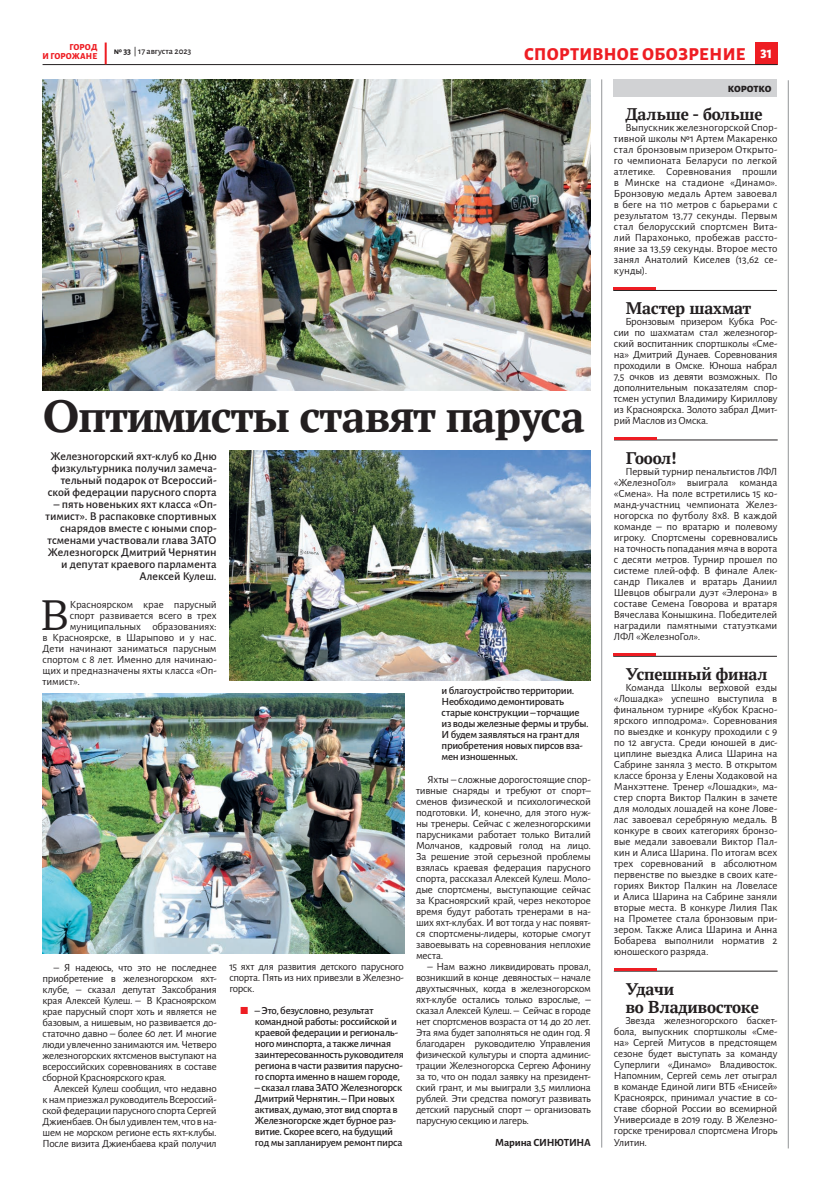
<style>
.page{position:relative;width:820px;height:1191px;background:#fff}
.page>*{position:absolute;margin:0;border:0;box-sizing:border-box;transform-origin:0 0}
.t1{font:700 48px "PT Astra Serif";letter-spacing:-.03em;color:#231f20}
.t2{font:44.2px "PT Astra Serif";color:#231f20}
.t3{font:700 18px/18px "PT Astra Serif";letter-spacing:-.01em;color:#231f20}
.t4{font:800 18px "Alegreya Sans";letter-spacing:.02em;color:#ee1d23}
.t5{font:800 14px "Alegreya Sans";color:#fff}
.t6{font:500 12px/12px "Alegreya Sans";letter-spacing:-.005em;color:#231f20;text-align:right}
.t7{font:800 12px "Alegreya Sans";letter-spacing:-.015em;color:#231f20}
.t8{font:11px/11px "Alegreya Sans";letter-spacing:-.02em;color:#231f20;text-align:justify}
.t9{font:500 11px/11px "Alegreya Sans";letter-spacing:-.03em;color:#231f20}
.t10{font:700 11px "Alegreya Sans";letter-spacing:-.015em;color:#231f20}
.t11{font:500 9px "Alegreya Sans";color:#231f20}
.t12{font:800 9px "Alegreya Sans";letter-spacing:.015em;color:#ee1d23}
.s1{font-weight:700}
.s2{color:#ee1d23}
</style>
<div class="page">
<div style="left:755px;top:43px;width:22px;height:22px;background:#ee1d23"></div>
<hr style="left:43px;top:64px;width:734px;height:1px;background:#231f20">
<hr style="left:105px;top:43px;width:2px;height:21px;background:#ee1d23">
<hr style="left:601px;top:79px;width:1px;height:1068px;background:#939598">
<div style="left:613px;top:80px;width:163px;height:17px;background:#d1d2d4"></div>
<hr style="left:787px;top:80px;width:1px;height:1068px;background:#939598">
<hr style="left:613px;top:656px;width:163px;height:1px;background:#231f20">
<hr style="left:613px;top:653px;width:42px;height:3px;background:#ee1d23">
<hr style="left:613px;top:290px;width:163px;height:1px;background:#231f20">
<hr style="left:613px;top:287px;width:42px;height:3px;background:#ee1d23">
<hr style="left:613px;top:440px;width:164px;height:1px;background:#231f20">
<hr style="left:613px;top:437px;width:43px;height:3px;background:#ee1d23">
<hr style="left:613px;top:971px;width:164px;height:1px;background:#231f20">
<hr style="left:613px;top:968px;width:43px;height:3px;background:#ee1d23">
<img style="left:229px;top:450px;width:361px;height:230px">
<img style="left:42px;top:79px;width:548px;height:311px">
<img style="left:42px;top:693px;width:362px;height:260px">
<p class="t12" style="left:69px;top:40px;width:30px">ГОРОД</p>
<p class="t11" style="left:114px;top:45px;width:79px"><span class="s1">№ 33</span> | 17 августа 2023</p>
<p class="t12" style="left:43px;top:49px;width:56px">И ГОРОЖАНЕ</p>
<h3 class="t4" style="left:524px;top:41px;width:223px">СПОРТИВНОЕ ОБОЗРЕНИЕ</h3>
<p class="t5" style="left:760px;top:43px;width:13px">31</p>
<h1 class="t1" style="left:43px;top:386px;width:543px">Оптимисты ставят паруса</h1>
<p class="t6" style="left:48px;top:449px;width:170px">Железногорский яхт-клуб ко Дню физкультурника получил замеча&shy;тельный подарок от Всероссий&shy;ской федерации парусного спорта</p>
<p class="t6" style="left:45px;top:497px;width:173px">– пять новеньких яхт класса «Оп&shy;тимист». В распаковке спортивных снарядов вместе с юными спор&shy;тсменами участвовали глава ЗАТО<br>Железногорск Дмитрий Чернятин и депутат краевого парламента<br>Алексей Кулеш.</p>
<h2 class="t2" style="left:40px;top:588px;width:31px">В</h2>
<p class="t8" style="left:70px;top:598px;width:148px">Красноярском крае парусный</p>
<p class="t8" style="left:70px;top:609px;width:148px">спорт развивается всего в трех</p>
<p class="t8" style="left:70px;top:620px;width:148px">муниципальных образованиях:</p>
<p class="t8" style="left:43px;top:631px;width:176px">в Красноярске, в Шарыпово и у нас.</p>
<p class="t8" style="left:43px;top:642px;width:175px">Дети начинают заниматься парусным</p>
<p class="t8" style="left:43px;top:653px;width:175px">спортом с 8 лет. Именно для начинаю-</p>
<p class="t8" style="left:43px;top:664px;width:175px">щих и предназначены яхты класса «Оп-</p>
<p class="t8" style="left:43px;top:675px;width:39px">тимист».</p>
<p class="t8" style="left:43px;top:961px;width:176px;text-indent:11px">– Я надеюсь, что это не последнее приобретение в железногорском яхт&shy;клубе, – сказал депутат Заксобрания края Алексей Кулеш. – В Красноярском крае парусный спорт хоть и является не базовым, а нишевым, но развивается до&shy;статочно давно – более 60 лет. И многие люди увлеченно занимаются им. Четверо железногорских яхтсменов выступают на всероссийских соревнованиях в составе сборной Красноярского края.</p>
<p class="t8" style="left:43px;top:1082px;width:176px;text-indent:11px">Алексей Кулеш сообщил, что недавно к нам приезжал руководитель Всероссий&shy;ской федерации парусного спорта Сергей Джиенбаев. Он был удивлен тем, что в на&shy;шем не морском регионе есть яхт-клубы.<br>После визита Джиенбаева край получил</p>
<p class="t8" style="left:229px;top:960px;width:176px">15 яхт для развития детского парусного спорта. Пять из них привезли в Железно&shy;горск.</p>
<p class="t9" style="left:255px;top:1004px;width:150px;text-indent:-14px"><span class="s2">⬛</span> – Это, безусловно, результат командной работы: российской и краевой федерации и региональ&shy;ного минспорта, а также личная заинтересованность руководителя региона в части развития парусно&shy;го спорта именно в нашем городе,</p>
<p class="t9" style="left:255px;top:1081px;width:149px">– сказал глава ЗАТО Железногорск<br>Дмитрий Чернятин. – При новых активах, думаю, этот вид спорта в<br>Железногорске ждет бурное раз&shy;витие. Скорее всего, на будущий год мы запланируем ремонт пирса</p>
<p class="t9" style="left:441px;top:684px;width:148px">и благоустройство территории.<br>Необходимо демонтировать старые конструкции – торчащие из воды железные фермы и трубы.<br>И будем заявляться на грант для приобретения новых пирсов вза&shy;мен изношенных.</p>
<p class="t8" style="left:416px;top:773px;width:176px;text-indent:11px">Яхты – сложные дорогостоящие спор&shy;тивные снаряды и требуют от спорт– сменов физической и психологической подготовки. И, конечно, для этого нуж&shy;ны тренеры. Сейчас с железногорскими парусниками работает только Виталий Молчанов, кадровый голод на лицо.<br>За решение этой серьезной проблемы взялась краевая федерация парусного спорта, рассказал Алексей Кулеш. Моло&shy;дые спортсмены, выступающие сейчас за Красноярский край, через некоторое время будут работать тренерами в на&shy;ших яхт-клубах. И вот тогда у нас появят&shy;ся спортсмены-лидеры, которые смогут завоевывать на соревнования неплохие места.</p>
<p class="t8" style="left:416px;top:960px;width:176px;text-indent:11px">– Нам важно ликвидировать провал, возникший в конце девяностых – начале двухтысячных, когда в железногорском яхт-клубе остались только взрослые, – сказал Алексей Кулеш. – Сейчас в городе нет спортсменов возраста от 14 до 20 лет.<br>Эта яма будет заполняться не один год. Я благодарен руководителю Управления физической культуры и спорта админис&shy;трации Железногорска Сергею Афонину за то, что он подал заявку на президент&shy;ский грант, и мы выиграли 3,5 миллиона рублей. Эти средства помогут развивать детский парусный спорт – организовать парусную секцию и лагерь.</p>
<p class="t10" style="left:495px;top:1134px;width:97px">Марина СИНЮТИНА</p>
<p class="t7" style="left:727px;top:79px;width:45px">коротко</p>
<h3 class="t3" style="left:625px;top:105px;width:139px">Дальше - больше</h3>
<p class="t8" style="left:613px;top:121px;width:165px;text-indent:11px">Выпускник железногорской Спор&shy;тивной школы №1 Артем Макаренко стал бронзовым призером Открыто&shy;го чемпионата Беларуси по легкой атлетике. Соревнования прошли в Минске на стадионе «Динамо».<br>Бронзовую медаль Артем завоевал в беге на 110 метров с барьерами с результатом 13,77 секунды. Первым стал белорусский спортсмен Вита&shy;лий Парахонько, пробежав рассто&shy;яние за 13,59 секунды. Второе место занял Анатолий Киселев (13,62 се&shy;кунды).</p>
<h3 class="t3" style="left:625px;top:299px;width:127px">Мастер шахмат</h3>
<p class="t8" style="left:613px;top:315px;width:165px;text-indent:11px">Бронзовым призером Кубка Рос&shy;сии по шахматам стал железногор&shy;ский воспитанник спортшколы «Сме&shy;на» Дмитрий Дунаев. Соревнования проходили в Омске. Юноша набрал 7,5 очков из девяти возможных. По дополнительным показателям спор&shy;тсмен уступил Владимиру Кириллову из Красноярска. Золото забрал Дмит&shy;рий Маслов из Омска.</p>
<h3 class="t3" style="left:625px;top:449px;width:53px">Гооол!</h3>
<p class="t8" style="left:613px;top:465px;width:165px;text-indent:11px">Первый турнир пенальтистов ЛФЛ «ЖелезноГол» выиграла команда «Смена». На поле встретились 15 ко&shy;манд-участниц чемпионата Желез&shy;ногорска по футболу 8x8. В каждой команде – по вратарю и полевому игроку. Спортсмены соревновались на точность попадания мяча в ворота с десяти метров. Турнир прошел по системе плей-офф. В финале Алек&shy;сандр Пикалев и вратарь Даниил Шевцов обыграли дуэт «Элерона» в составе Семена Говорова и вратаря Вячеслава Конышкина. Победителей наградили памятными статуэтками ЛФЛ «ЖелезноГол».</p>
<h3 class="t3" style="left:625px;top:665px;width:144px">Успешный финал</h3>
<p class="t8" style="left:613px;top:681px;width:165px;text-indent:11px">Команда Школы верховой езды «Лошадка» успешно выступила в финальном турнире «Кубок Красно&shy;ярского ипподрома». Соревнования по выездке и конкуру проходили с 9 по 12 августа. Среди юношей в дис&shy;циплине выездка Алиса Шарина на Сабрине заняла 3 место. В открытом классе бронза у Елены Ходаковой на Манхэттене. Тренер «Лошадки», ма&shy;стер спорта Виктор Палкин в зачете для молодых лошадей на коне Лове&shy;лас завоевал серебряную медаль. В конкуре в своих категориях бронзо&shy;вые медали завоевали Виктор Пал&shy;кин и Алиса Шарина. По итогам всех трех соревнований в абсолютном первенстве по выездке в своих кате&shy;гориях Виктор Палкин на Ловеласе и Алиса Шарина на Сабрине заняли вторые места. В конкуре Лилия Пак на Прометее стала бронзовым при&shy;зером. Также Алиса Шарина и Анна Бобарева выполнили норматив 2 юношеского разряда.</p>
<h3 class="t3" style="left:625px;top:980px;width:135px">Удачи<br>во Владивостоке</h3>
<p class="t8" style="left:613px;top:1014px;width:165px;text-indent:11px">Звезда железногорского баскет&shy;бола, выпускник спортшколы «Сме&shy;на» Сергей Митусов в предстоящем сезоне будет выступать за команду Суперлиги «Динамо» Владивосток.<br>Напомним, Сергей семь лет отыграл в команде Единой лиги ВТБ «Енисей» Красноярск, принимал участие в со&shy;ставе сборной России во всемирной Универсиаде в 2019 году. В Железно&shy;горске тренировал спортсмена Игорь Улитин.</p>
</div>
